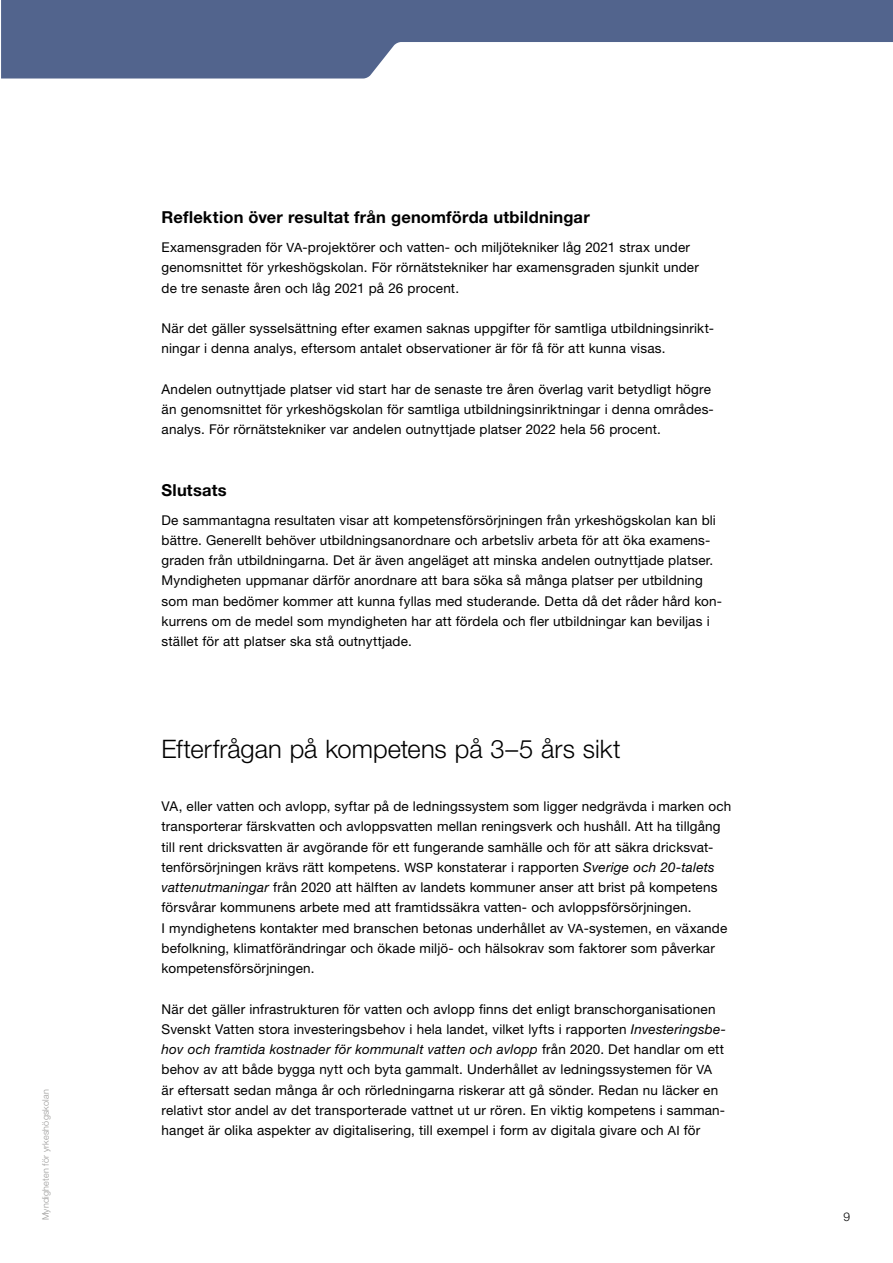
<style>
.page{position:relative;width:893px;height:1263px;background:#fff}
.page>*{position:absolute;margin:0;border:0;box-sizing:border-box;transform-origin:0 0}
.t1{font:300 25.5px "Helvetica Neue LT Std";color:#000}
.t2{font:700 16.5px "Helvetica Neue LT Std";letter-spacing:.01em;color:#000}
.t3{font:13.5px/20.2px "Helvetica Neue LT Std";letter-spacing:.01em;color:#000}
.t4{font:300 12px "Helvetica Neue LT Std";color:#000}
.t5{font:300 9px "Helvetica Neue LT Std";letter-spacing:.025em;color:#9a9998}
.s1{font-size:12.75px}
.s2{font-style:italic}
</style>
<div class="page">
<svg style="left:1px;top:0;width:892px;height:79px;fill:#52648d"></svg>
<p class="t5" style="left:40px;top:1220px;width:133px;rotate:-90deg">Myndigheten för yrkeshögskolan</p>
<h3 class="t2" style="left:162px;top:207px;width:430px">Reflektion över resultat från genomförda utbildningar</h3>
<p class="t3" style="left:162px;top:237px;width:539px">Examensgraden för <span class="s1">VA</span>-projektörer och vatten- och miljötekniker låg 2021 strax under genomsnittet för yrkeshögskolan. För rörnätstekniker har examensgraden sjunkit under de tre senaste åren och låg 2021 på 26 procent.</p>
<p class="t3" style="left:162px;top:318px;width:554px">När det gäller sysselsättning efter examen saknas uppgifter för samtliga utbildningsinrikt&shy;ningar i denna analys, eftersom antalet observationer är för få för att kunna visas.</p>
<p class="t3" style="left:162px;top:379px;width:554px">Andelen outnyttjade platser vid start har de senaste tre åren överlag varit betydligt högre än genomsnittet för yrkeshögskolan för samtliga utbildningsinriktningar i denna områdes&shy;analys. För rörnätstekniker var andelen outnyttjade platser 2022 hela 56 procent.</p>
<h3 class="t2" style="left:162px;top:480px;width:67px">Slutsats</h3>
<p class="t3" style="left:162px;top:509px;width:562px">De sammantagna resultaten visar att kompetensförsörjningen från yrkeshögskolan kan bli bättre. Generellt behöver utbildningsanordnare och arbetsliv arbeta för att öka examens&shy;graden från utbildningarna. Det är även angeläget att minska andelen outnyttjade platser.<br>Myndigheten uppmanar därför anordnare att bara söka så många platser per utbildning som man bedömer kommer att kunna fyllas med studerande. Detta då det råder hård kon&shy;kurrens om de medel som myndigheten har att fördela och fler utbildningar kan beviljas i stället för att platser ska stå outnyttjade.</p>
<h2 class="t1" style="left:162px;top:733px;width:461px">Efterfrågan på kompetens på 3–5 års sikt</h2>
<p class="t3" style="left:162px;top:796px;width:571px">VA, eller vatten och avlopp, syftar på de ledningssystem som ligger nedgrävda i marken och transporterar färskvatten och avloppsvatten mellan reningsverk och hushåll. Att ha tillgång till rent dricksvatten är avgörande för ett fungerande samhälle och för att säkra dricksvat&shy;tenförsörjningen krävs rätt kompetens. <span class="s1">WSP</span> konstaterar i rapporten <span class="s2">Sverige och 20-talets vattenutmaningar</span> från 2020 att hälften av landets kommuner anser att brist på kompetens försvårar kommunens arbete med att framtidssäkra vatten- och avloppsförsörjningen.<br>I myndighetens kontakter med branschen betonas underhållet av <span class="s1">VA</span>-systemen, en växande befolkning, klimatförändringar och ökade miljö- och hälsokrav som faktorer som påverkar kompetensförsörjningen.</p>
<p class="t3" style="left:162px;top:998px;width:566px">När det gäller infrastrukturen för vatten och avlopp finns det enligt branschorganisationen Svenskt Vatten stora investeringsbehov i hela landet, vilket lyfts i rapporten <span class="s2">Investeringsbe&shy;hov och framtida kostnader för kommunalt vatten och avlopp</span> från 2020. Det handlar om ett behov av att både bygga nytt och byta gammalt. Underhållet av ledningssystemen för <span class="s1">VA </span>är eftersatt sedan många år och rörledningarna riskerar att gå sönder. Redan nu läcker en relativt stor andel av det transporterade vattnet ut ur rören. En viktig kompetens i samman&shy;hanget är olika aspekter av digitalisering, till exempel i form av digitala givare och <span class="s1">AI</span> för</p>
<p class="t4" style="left:844px;top:1209px;width:8px">9</p>
</div>
